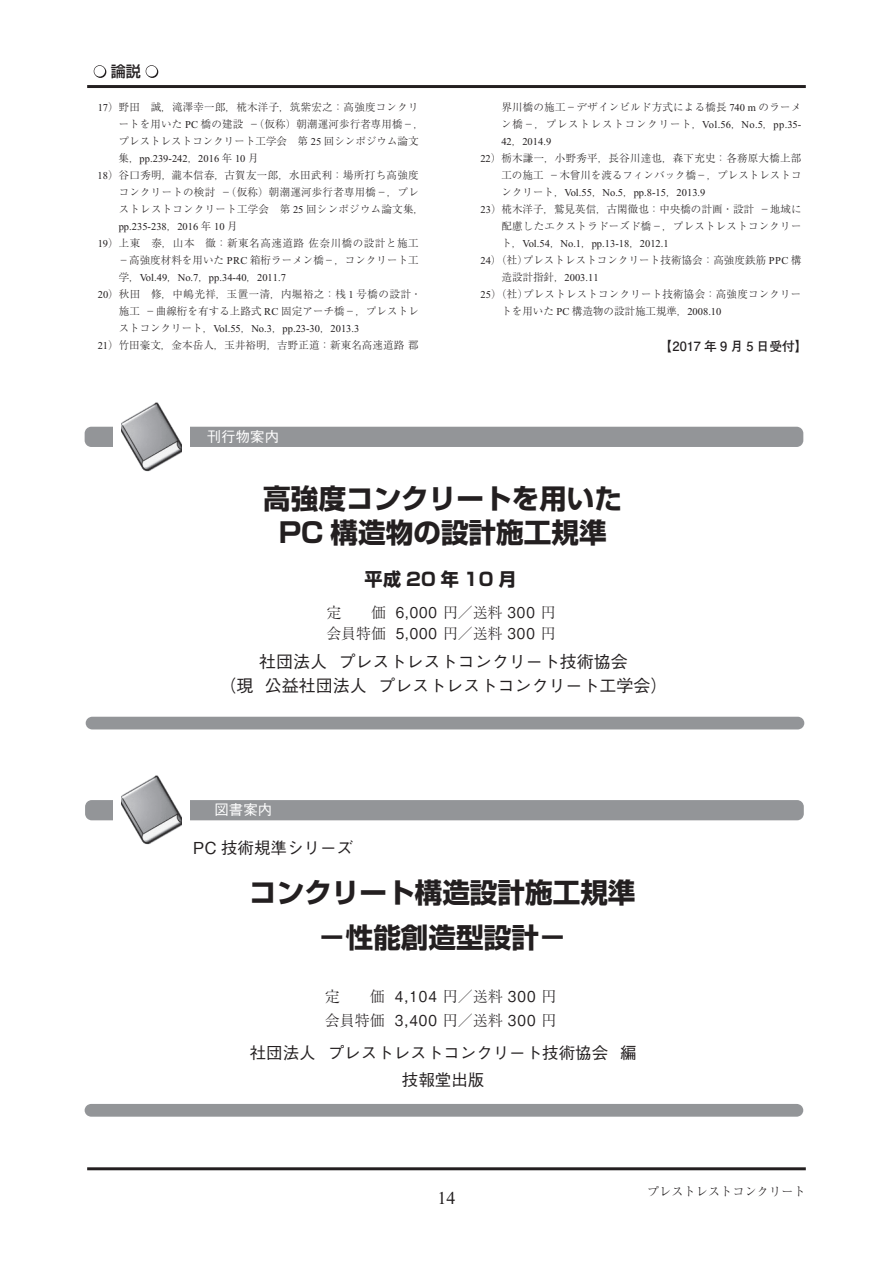
<style>
.page{position:relative;width:893px;height:1263px;background:#fff}
.page>*{position:absolute;margin:0;border:0;box-sizing:border-box;transform-origin:0 0}
.t1{font:700 27.6px/34.5px "Shin Go Pro";color:#231f20;text-align:center}
.t2{font:700 18px "Shin Go Pro";letter-spacing:.27em;color:#231f20}
.t3{font:18px "Times New Roman";color:#231f20}
.t4{font:500 16.95px/23.4px "Gothic BBB Pro";color:#231f20;text-align:center}
.t5{font:500 16.5px/27px "Gothic BBB Pro";color:#231f20;text-align:center}
.t6{font:300 15px/24px "Ryumin Pro";color:#231f20}
.t7{font:500 15px "Shin Go Pr 6";color:#231f20}
.t8{font:300 14.85px/21.3px "Ryumin Pro";color:#231f20}
.t9{font:500 14.4px "Gothic BBB Pro";letter-spacing:.005em;color:#fff}
.t10{font:700 12.75px "Futo Go B101 Pro";color:#231f20}
.t11{font:300 12.15px "Ryumin Pr 6";color:#231f20}
.t12{font:300 10.5px/17px "Ryumin Pr 6";letter-spacing:.02em;color:#231f20}
.t13{font:10.5px "Times New Roman";color:#231f20}
.s1{font-family:"Times New Roman";font-weight:400}
.s2{font-family:"Ryumin Pr 6";font-weight:300}
.s3{font-family:"Gothic BBB Pro";font-weight:500}
</style>
<div class="page">
<hr style="left:87px;top:85px;width:719px;height:3px;background:#231f20">
<hr style="left:87px;top:1167px;width:719px;height:3px;background:#231f20">
<svg style="left:94px;top:65px;width:12px;height:13px"></svg>
<svg style="left:146px;top:65px;width:12px;height:13px"></svg>
<div style="left:85px;top:427px;width:718px;height:20px;background:#939598"></div>
<img style="left:121px;top:402px;width:61px;height:70px">
<div style="left:113px;top:402px;width:8px;height:84px;background:#fff"></div>
<div style="left:86px;top:717px;width:718px;height:12px;background:#939598"></div>
<div style="left:182px;top:396px;width:7px;height:92px;background:#fff"></div>
<div style="left:85px;top:800px;width:719px;height:20px;background:#939598"></div>
<img style="left:121px;top:775px;width:61px;height:70px">
<div style="left:114px;top:775px;width:7px;height:85px;background:#fff"></div>
<svg style="left:85px;top:1104px;width:718px;height:13px;background:#95979a"></svg>
<div style="left:182px;top:770px;width:8px;height:92px;background:#fff"></div>
<h3 class="t7" style="left:111px;top:59px;width:31px">論説</h3>
<p class="t12" style="left:119px;top:98px;width:307px;text-indent:-21px"><span class="s1">17</span>）野田 誠，滝澤幸一郎，椛木洋子，筑紫宏之：高強度コンクリートを用いた <span class="s1">PC</span> 橋の建設－（仮称）朝潮運河歩行者専用橋－，プレストレストコンクリート工学会 第 <span class="s1">25</span> 回シンポジウム論文</p>
<p class="t13" style="left:119px;top:153px;width:141px"><span class="s2">集，</span>pp.239-242<span class="s2">，</span>2016 <span class="s2">年</span> 10 <span class="s2">月</span></p>
<p class="t12" style="left:119px;top:166px;width:307px;text-indent:-21px"><span class="s1">18</span>）谷口秀明，瀧本信春，古賀友一郎，水田武利：場所打ち高強度コンクリートの検討－（仮称）朝潮運河歩行者専用橋－，プレストレストコンクリート工学会 第 <span class="s1">25</span> 回シンポジウム論文集，</p>
<p class="t13" style="left:119px;top:221px;width:120px">pp.235-238<span class="s2">，</span>2016 <span class="s2">年</span> 10 <span class="s2">月</span></p>
<p class="t12" style="left:98px;top:234px;width:323px;text-align:right"><span class="s1">19</span>）上東 泰，山本 徹：新東名高速道路佐奈川橋の設計と施工－高強度材料を用いた <span class="s1">PRC</span> 箱桁ラーメン橋－，コンクリート工</p>
<p class="t13" style="left:119px;top:271px;width:169px"><span class="s2">学，</span>Vol.49<span class="s2">，</span>No.7<span class="s2">，</span>pp.34-40<span class="s2">，</span>2011.7</p>
<p class="t12" style="left:98px;top:285px;width:325px;text-align:right"><span class="s1">20</span>）秋田 修，中嶋光祥，玉置一清，内堀裕之：桟 <span class="s1">1</span> 号橋の設計・施工－曲線桁を有する上路式 <span class="s1">RC</span> 固定アーチ橋－，プレストレ</p>
<p class="t13" style="left:119px;top:322px;width:242px"><span class="s2">ストコンクリート，</span>Vol.55<span class="s2">，</span>No.3<span class="s2">，</span>pp.23-30<span class="s2">，</span>2013.3</p>
<p class="t12" style="left:98px;top:335px;width:323px"><span class="s1">21</span>）竹田豪文，金本岳人，玉井裕明，吉野正道：新東名高速道路郡</p>
<h3 class="t9" style="left:207px;top:425px;width:74px">刊行物案内</h3>
<p class="t12" style="left:501px;top:98px;width:302px">界川橋の施工－デザインビルド方式による橋長 <span class="s1">740 m</span> のラーメン橋－，プレストレストコンクリート，<span class="s1">Vol.56</span>，<span class="s1">No.5</span>，<span class="s1">pp.35-</span></p>
<p class="t13" style="left:501px;top:136px;width:51px">42<span class="s2">，</span>2014.9</p>
<p class="t12" style="left:480px;top:149px;width:323px;text-align:right"><span class="s1">22</span>）栃木謙一，小野秀平，長谷川達也，森下充史：各務原大橋上部工の施工－木曾川を渡るフィンバック橋－，プレストレストコ</p>
<p class="t13" style="left:501px;top:187px;width:205px"><span class="s2">ンクリート，</span>Vol.55<span class="s2">，</span>No.5<span class="s2">，</span>pp.8-15<span class="s2">，</span>2013.9</p>
<p class="t12" style="left:480px;top:200px;width:322px;text-align:right"><span class="s1">23</span>）椛木洋子，鷲見英信，古閑徹也：中央橋の計画・設計－地域に配慮したエクストラドーズド橋－，プレストレストコンクリー</p>
<p class="t13" style="left:501px;top:238px;width:169px"><span class="s2">ト，</span>Vol.54<span class="s2">，</span>No.1<span class="s2">，</span>pp.13-18<span class="s2">，</span>2012.1</p>
<p class="t12" style="left:480px;top:251px;width:323px"><span class="s1">24</span>）（社）プレストレストコンクリート技術協会：高強度鉄筋 <span class="s1">PPC</span> 構</p>
<p class="t13" style="left:501px;top:272px;width:99px"><span class="s2">造設計指針，</span>2003.11</p>
<p class="t12" style="left:501px;top:285px;width:301px;text-indent:-21px"><span class="s1">25</span>）（社）プレストレストコンクリート技術協会：高強度コンクリートを用いた <span class="s1">PC</span> 構造物の設計施工規準，<span class="s1">2008.10</span></p>
<p class="t10" style="left:659px;top:336px;width:150px">【2017 年 9 月 5 日受付】</p>
<h1 class="t1" style="left:263px;top:478px;width:360px">高強度コンクリートを用いた<br>PC 構造物の設計施工規準</h1>
<h2 class="t2" style="left:365px;top:565px;width:154px">平成20年10月</h2>
<h3 class="t8" style="left:326px;top:600px;width:231px">定　　価 <span class="s3">6,000</span> 円／送料 <span class="s3">300</span> 円会員特価 <span class="s3">5,000</span> 円／送料 <span class="s3">300</span> 円</h3>
<h3 class="t4" style="left:220px;top:648px;width:449px">社団法人 プレストレストコンクリート技術協会<br>（現 公益社団法人 プレストレストコンクリート工学会）</h3>
<h3 class="t9" style="left:214px;top:798px;width:59px">図書案内</h3>
<h3 class="t5" style="left:193px;top:833px;width:161px">PC 技術規準シリーズ</h3>
<h1 class="t1" style="left:249px;top:867px;width:388px;line-height:45px">コンクリート構造設計施工規準－性能創造型設計－</h1>
<h3 class="t6" style="left:325px;top:983px;width:233px">定　　価 <span class="s3">4,104</span> 円／送料 <span class="s3">300</span> 円会員特価 <span class="s3">3,400</span> 円／送料 <span class="s3">300</span> 円</h3>
<h3 class="t5" style="left:250px;top:1037px;width:389px">社団法人 プレストレストコンクリート技術協会 編技報堂出版</h3>
<h2 class="t3" style="left:437px;top:1188px;width:19px">14</h2>
<p class="t11" style="left:647px;top:1181px;width:160px">プレストレストコンクリート</p>
</div>
